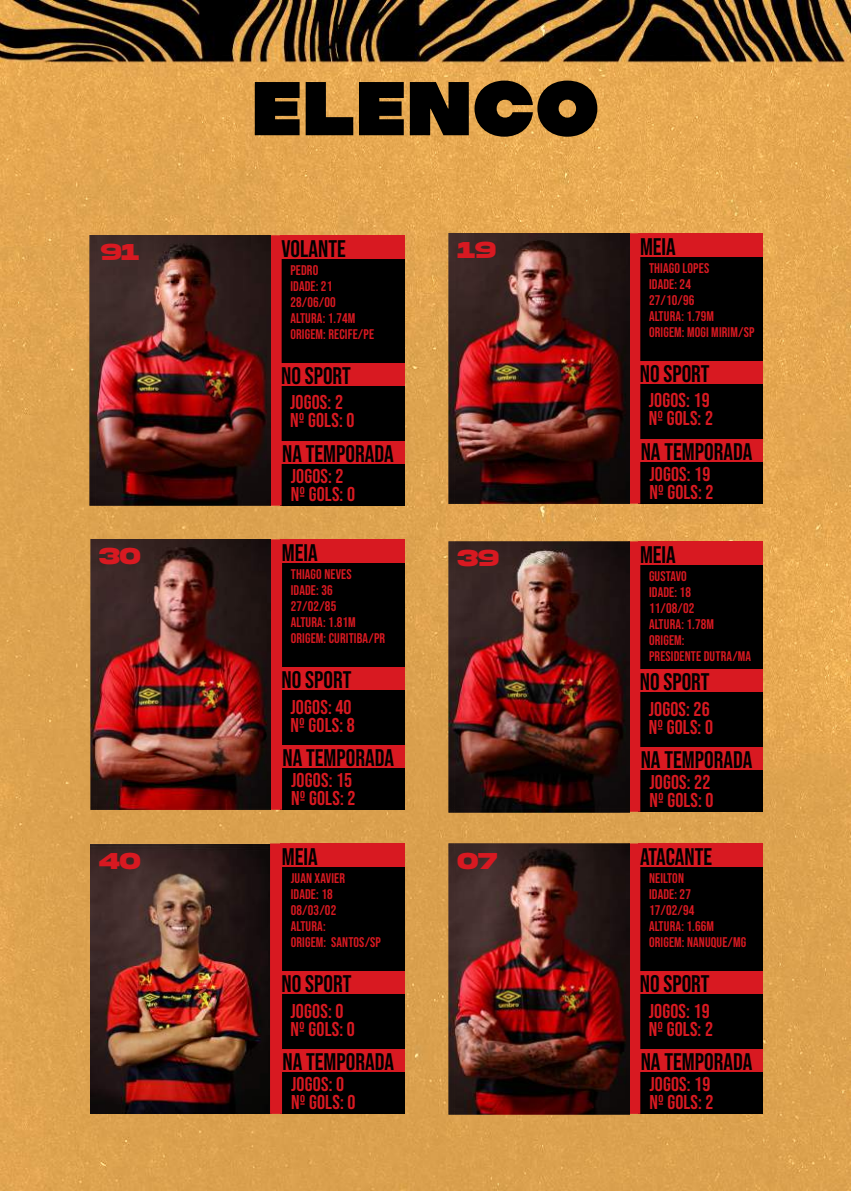
<style>
.page{position:relative;width:851px;height:1191px;background:#fff}
.page>*{position:absolute;margin:0;border:0;box-sizing:border-box;transform-origin:0 0}
.t1{font:76px "MADE Soulmaze";color:#000}
.t2{font:700 24.4px "Akira Expanded Super";color:#d81921}
.t3{font:24px "Bebas Neue";color:#000}
.t4{font:20px/18px "Bebas Neue";letter-spacing:.01em;color:#d81921}
.t5{font:14px/16px "Bebas Neue";letter-spacing:.01em;color:#d81921}
</style>
<div class="page">
<img style="left:0;top:0;width:850px;height:1190px">
<div style="left:279px;top:235px;width:125px;height:24px;background:#d81921"></div>
<div style="left:279px;top:362px;width:125px;height:24px;background:#d81921"></div>
<div style="left:279px;top:440px;width:125px;height:24px;background:#d81921"></div>
<div style="left:279px;top:259px;width:125px;height:103px;background:#000"></div>
<div style="left:279px;top:386px;width:125px;height:54px;background:#000"></div>
<div style="left:279px;top:464px;width:125px;height:41px;background:#000"></div>
<div style="left:269px;top:235px;width:12px;height:270px;background:#d81921"></div>
<img style="left:90px;top:235px;width:180px;height:271px">
<div style="left:638px;top:233px;width:124px;height:24px;background:#d81921"></div>
<div style="left:638px;top:360px;width:124px;height:24px;background:#d81921"></div>
<div style="left:638px;top:438px;width:124px;height:24px;background:#d81921"></div>
<div style="left:638px;top:257px;width:124px;height:103px;background:#000"></div>
<div style="left:638px;top:384px;width:124px;height:54px;background:#000"></div>
<div style="left:638px;top:462px;width:124px;height:41px;background:#000"></div>
<div style="left:628px;top:233px;width:12px;height:270px;background:#d81921"></div>
<img style="left:448px;top:233px;width:181px;height:271px">
<div style="left:280px;top:539px;width:124px;height:24px;background:#d81921"></div>
<div style="left:280px;top:666px;width:124px;height:24px;background:#d81921"></div>
<div style="left:280px;top:744px;width:124px;height:24px;background:#d81921"></div>
<div style="left:280px;top:563px;width:124px;height:103px;background:#000"></div>
<div style="left:280px;top:690px;width:124px;height:54px;background:#000"></div>
<div style="left:280px;top:768px;width:124px;height:41px;background:#000"></div>
<div style="left:270px;top:539px;width:12px;height:270px;background:#d81921"></div>
<img style="left:90px;top:539px;width:181px;height:271px">
<div style="left:638px;top:541px;width:124px;height:24px;background:#d81921"></div>
<div style="left:638px;top:668px;width:124px;height:24px;background:#d81921"></div>
<div style="left:638px;top:746px;width:124px;height:24px;background:#d81921"></div>
<div style="left:638px;top:565px;width:124px;height:103px;background:#000"></div>
<div style="left:638px;top:692px;width:124px;height:54px;background:#000"></div>
<div style="left:638px;top:770px;width:124px;height:41px;background:#000"></div>
<div style="left:628px;top:541px;width:12px;height:270px;background:#d81921"></div>
<img style="left:448px;top:541px;width:181px;height:271px">
<div style="left:638px;top:843px;width:124px;height:24px;background:#d81921"></div>
<div style="left:638px;top:970px;width:124px;height:24px;background:#d81921"></div>
<div style="left:638px;top:1048px;width:124px;height:24px;background:#d81921"></div>
<div style="left:638px;top:867px;width:124px;height:103px;background:#000"></div>
<div style="left:638px;top:994px;width:124px;height:54px;background:#000"></div>
<div style="left:638px;top:1072px;width:124px;height:41px;background:#000"></div>
<div style="left:628px;top:843px;width:12px;height:270px;background:#d81921"></div>
<img style="left:448px;top:843px;width:181px;height:271px">
<img style="left:91px;top:843px;width:179px;height:270px">
<div style="left:280px;top:843px;width:124px;height:24px;background:#d81921"></div>
<div style="left:280px;top:970px;width:124px;height:24px;background:#d81921"></div>
<div style="left:280px;top:1048px;width:124px;height:24px;background:#d81921"></div>
<div style="left:280px;top:867px;width:124px;height:103px;background:#000"></div>
<div style="left:280px;top:994px;width:124px;height:54px;background:#000"></div>
<div style="left:280px;top:1072px;width:124px;height:41px;background:#000"></div>
<div style="left:270px;top:843px;width:12px;height:270px;background:#d81921"></div>
<h1 class="t1" style="left:251px;top:57px;width:350px">ELENCO</h1>
<h2 class="t2" style="left:101px;top:241px;width:40px">91</h2>
<h3 class="t3" style="left:281px;top:235px;width:66px">VOLANTE</h3>
<p class="t5" style="left:290px;top:262px;width:85px">PEDRO<br>IDADE: 21<br>28/06/00<br>ALTURA: 1.74M<br>ORIGEM: RECIFE/PE</p>
<h2 class="t2" style="left:457px;top:239px;width:40px">19</h2>
<h3 class="t3" style="left:640px;top:233px;width:37px">MEIA</h3>
<p class="t5" style="left:649px;top:260px;width:107px">THIAGO LOPES<br>IDADE: 24<br>27/10/96<br>ALTURA: 1.79M<br>ORIGEM: MOGI MIRIM/SP</p>
<h3 class="t3" style="left:281px;top:362px;width:71px">NO SPORT</h3>
<h3 class="t3" style="left:639px;top:360px;width:71px">NO SPORT</h3>
<h3 class="t4" style="left:290px;top:393px;width:66px">JOGOS: 2<br>Nº GOLS: 0</h3>
<h3 class="t4" style="left:648px;top:391px;width:66px">JOGOS: 19<br>Nº GOLS: 2</h3>
<h3 class="t3" style="left:282px;top:440px;width:113px">NA TEMPORADA</h3>
<h3 class="t3" style="left:640px;top:438px;width:113px">NA TEMPORADA</h3>
<h3 class="t4" style="left:290px;top:466px;width:66px">JOGOS: 2<br>Nº GOLS: 0</h3>
<h3 class="t4" style="left:649px;top:464px;width:66px">JOGOS: 19<br>Nº GOLS: 2</h3>
<h2 class="t2" style="left:99px;top:545px;width:43px">30</h2>
<h3 class="t3" style="left:282px;top:539px;width:37px">MEIA</h3>
<p class="t5" style="left:291px;top:566px;width:96px">THIAGO NEVES<br>IDADE: 36<br>27/02/85<br>ALTURA: 1.81M<br>ORIGEM: CURITIBA/PR</p>
<h2 class="t2" style="left:457px;top:547px;width:43px">39</h2>
<h3 class="t3" style="left:640px;top:541px;width:37px">MEIA</h3>
<p class="t5" style="left:649px;top:568px;width:104px">GUSTAVO<br>IDADE: 18<br>11/08/02<br>ALTURA: 1.78M<br>ORIGEM:<br>PRESIDENTE DUTRA/MA</p>
<h3 class="t3" style="left:281px;top:666px;width:71px">NO SPORT</h3>
<h3 class="t3" style="left:639px;top:668px;width:71px">NO SPORT</h3>
<h3 class="t4" style="left:290px;top:697px;width:66px">JOGOS: 40<br>Nº GOLS: 8</h3>
<h3 class="t4" style="left:648px;top:699px;width:66px">JOGOS: 26<br>Nº GOLS: 0</h3>
<h3 class="t3" style="left:282px;top:744px;width:113px">NA TEMPORADA</h3>
<h3 class="t3" style="left:640px;top:746px;width:113px">NA TEMPORADA</h3>
<h3 class="t4" style="left:291px;top:770px;width:66px">JOGOS: 15<br>Nº GOLS: 2</h3>
<h3 class="t4" style="left:649px;top:772px;width:66px">JOGOS: 22<br>Nº GOLS: 0</h3>
<h2 class="t2" style="left:99px;top:849px;width:43px">40</h2>
<h3 class="t3" style="left:282px;top:843px;width:37px">MEIA</h3>
<p class="t5" style="left:291px;top:870px;width:92px">JUAN XAVIER<br>IDADE: 18<br>08/03/02<br>ALTURA:<br>ORIGEM: SANTOS/SP</p>
<h2 class="t2" style="left:457px;top:849px;width:41px">07</h2>
<h3 class="t3" style="left:640px;top:843px;width:74px">ATACANTE</h3>
<p class="t5" style="left:649px;top:870px;width:99px">NEILTON<br>IDADE: 27<br>17/02/94<br>ALTURA: 1.66M<br>ORIGEM: NANUQUE/MG</p>
<h3 class="t3" style="left:281px;top:970px;width:71px">NO SPORT</h3>
<h3 class="t3" style="left:639px;top:970px;width:71px">NO SPORT</h3>
<h3 class="t4" style="left:290px;top:1001px;width:66px">JOGOS: 0<br>Nº GOLS: 0</h3>
<h3 class="t4" style="left:648px;top:1001px;width:66px">JOGOS: 19<br>Nº GOLS: 2</h3>
<h3 class="t3" style="left:282px;top:1048px;width:113px">NA TEMPORADA</h3>
<h3 class="t3" style="left:640px;top:1048px;width:113px">NA TEMPORADA</h3>
<h3 class="t4" style="left:291px;top:1074px;width:66px">JOGOS: 0<br>Nº GOLS: 0</h3>
<h3 class="t4" style="left:649px;top:1074px;width:66px">JOGOS: 19<br>Nº GOLS: 2</h3>
</div>
